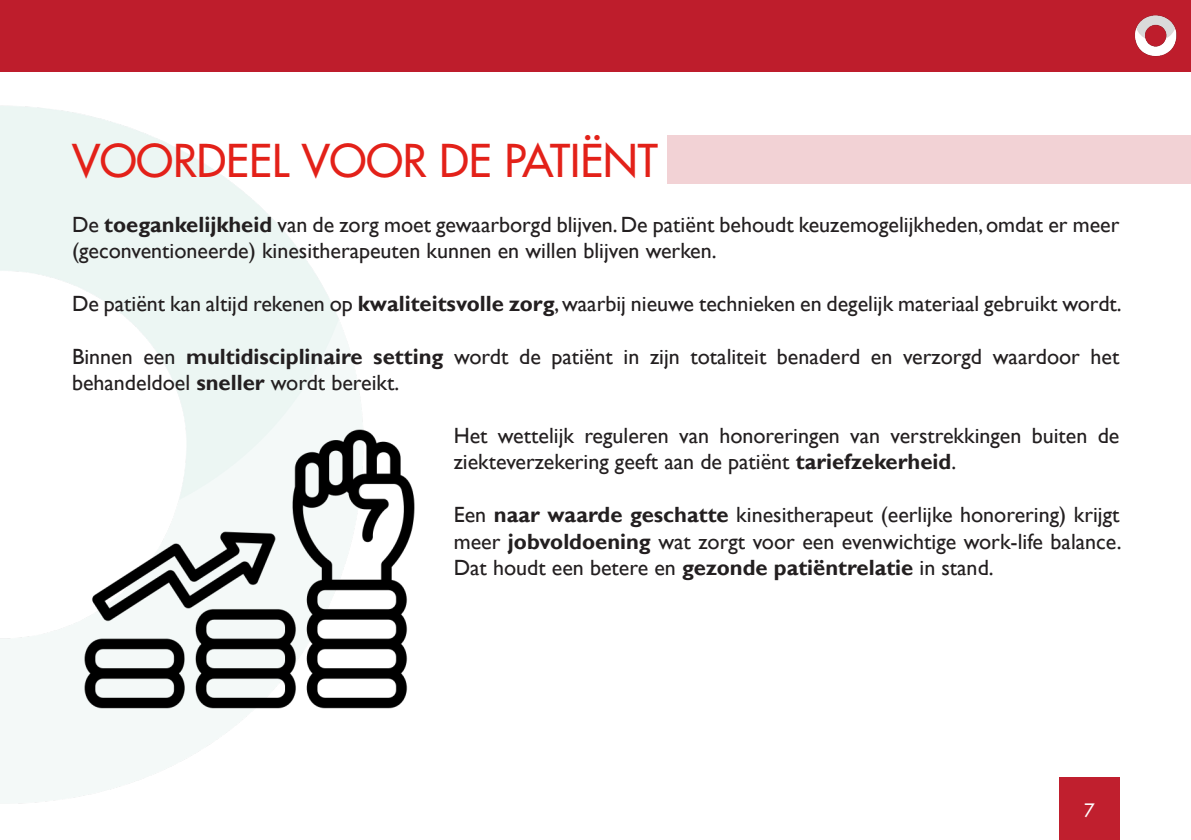
<style>
.page{position:relative;width:1191px;height:840px;background:#fff}
.page>*{position:absolute;margin:0;border:0;box-sizing:border-box;transform-origin:0 0}
.Kop_2{font:500 44px "Futura Std";color:#e32119}
.tekst_11{font:22px/26.4px "Gill Sans";color:#231f20}
.t1{font:500 18px "Futura Std";color:#fff}
.s1{font-weight:700}
</style>
<div class="page">
<div style="left:0;top:0;width:1191px;height:72px;background:#be1d2c"></div>
<div style="left:1059px;top:777px;width:60px;height:62px;background:#c01f2e"></div>
<img style="left:1134px;top:15px;width:43px;height:42px">
<img style="left:85px;top:424px;width:329px;height:308px">
<div style="left:667px;top:135px;width:524px;height:49px;background:#f2d2d5"></div>
<p class="Kop_2" style="left:72px;top:133px;width:587px">VOORDEEL VOOR DE PATIËNT</p>
<p class="tekst_11" style="left:72px;top:211px;width:1049px">De <span class="s1">toegankelijkheid</span> van de zorg moet gewaarborgd blijven. De patiënt behoudt keuzemogelijkheden, omdat er meer (geconventioneerde) kinesitherapeuten kunnen en willen blijven werken.</p>
<p class="tekst_11" style="left:72px;top:290px;width:1051px">De patiënt kan altijd rekenen op <span class="s1">kwaliteitsvolle zorg</span>, waarbij nieuwe technieken en degelijk materiaal gebruikt wordt.</p>
<p class="tekst_11" style="left:72px;top:343px;width:1049px">Binnen een <span class="s1">multidisciplinaire setting</span> wordt de patiënt in zijn totaliteit benaderd en verzorgd waardoor het behandeldoel <span class="s1">sneller</span> wordt bereikt.</p>
<p class="tekst_11" style="left:454px;top:422px;width:667px">Het wettelijk reguleren van honoreringen van verstrekkingen buiten de ziekteverzekering geeft aan de patiënt <span class="s1">tariefzekerheid</span>.</p>
<p class="tekst_11" style="left:454px;top:502px;width:669px;text-align:justify">Een <span class="s1">naar waarde geschatte</span> kinesitherapeut (eerlijke honorering) krijgt meer <span class="s1">jobvoldoening</span> wat zorgt voor een evenwichtige work-life balance.<br>Dat houdt een betere en <span class="s1">gezonde patiëntrelatie</span> in stand.</p>
<p class="t1" style="left:1084px;top:798px;width:12px">7</p>
</div>
